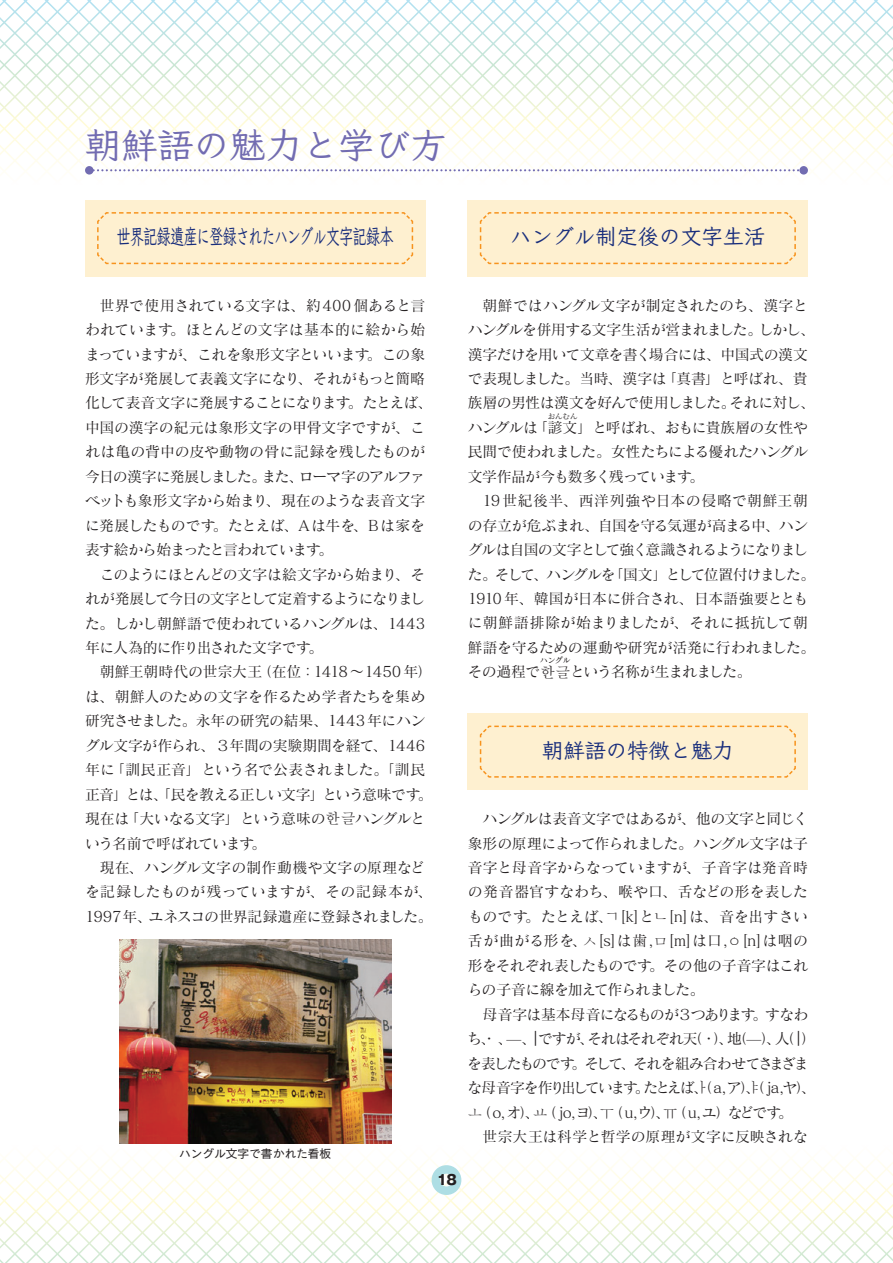
<style>
.page{position:relative;width:893px;height:1263px;background:#fff}
.page>*{position:absolute;margin:0;border:0;box-sizing:border-box;transform-origin:0 0}
.t1{font:36.15px "Klee Pro DB";color:#726cb1}
.t2{font:21.3px "Klee Pro DB";letter-spacing:-.01em;color:#182d7c;scale:.64 1}
.t3{font:21.3px "Klee Pro DB";letter-spacing:-.01em;color:#182d7c}
.t4{font:14.85px/24.5px "Matisse Pro M";letter-spacing:-.035em;color:#231f20}
.t5{font:14.85px/24.5px "Matisse Pro M";letter-spacing:-.095em;color:#231f20}
.t6{font:14.85px/24.5px "Matisse Pro M";color:#231f20;text-align:center}
.t7{font:14.85px/24.5px "Matisse Pro M";letter-spacing:-.055em;color:#231f20}
.t8{font:14.85px "Matisse Pro M";letter-spacing:-.005em;color:#231f20}
.t9{font:700 13.8px "Gothic MB101 Pro";color:#231f20}
.t10{font:11.7px "New Cezanne Pro M";color:#231f20}
.t11{font:7.5px "Matisse Pro M";letter-spacing:.005em;color:#231f20}
.s1{font-family:"Adobe Myungjo Std";font-weight:500}
</style>
<div class="page">
<svg style="left:0;top:1160px;width:893px;height:103px"></svg>
<div style="left:432px;top:1165px;width:29px;height:30px;border:9px solid #aedee4;border-radius:50%"></div>
<svg style="left:0;top:0;width:893px;height:172px"></svg>
<div style="left:85px;top:166px;width:9px;height:9px;background:#726cb1;border-radius:50%"></div>
<div style="left:799px;top:166px;width:9px;height:9px;background:#726cb1;border-radius:50%"></div>
<div style="left:85px;top:200px;width:340px;height:76px;background:#fef0d0"></div>
<svg style="left:97px;top:212px;width:317px;height:53px"></svg>
<div style="left:468px;top:200px;width:340px;height:76px;background:#fef0d0"></div>
<svg style="left:479px;top:212px;width:317px;height:53px"></svg>
<div style="left:468px;top:713px;width:340px;height:77px;background:#fef0d0"></div>
<svg style="left:479px;top:725px;width:317px;height:53px"></svg>
<img style="left:119px;top:940px;width:272px;height:204px">
<h1 class="t1" style="left:85px;top:122px;width:363px">朝鮮語の魅力と学び方</h1>
<h2 class="t2" style="left:117px;top:223px;width:434px">世界記録遺産に登録されたハングル文字記録本</h2>
<h2 class="t3" style="left:510px;top:223px;width:257px">ハングル制定後の文字生活</h2>
<p class="t4" style="left:85px;top:292px;width:349px;text-indent:15px">世界で使用されている文字は、約400個あると言われています。ほとんどの文字は基本的に絵から始まっていますが、これを象形文字といいます。この象形文字が発展して表義文字になり、それがもっと簡略化して表音文字に発展することになります。たとえば、中国の漢字の紀元は象形文字の甲骨文字ですが、これは亀の背中の皮や動物の骨に記録を残したものが今日の漢字に発展しました。また、ローマ字のアルファベットも象形文字から始まり、現在のような表音文字に発展したものです。たとえば、Aは牛を、Bは家を表す絵から始まったと言われています。</p>
<p class="t4" style="left:85px;top:561px;width:342px;text-align:justify;text-indent:15px">このようにほとんどの文字は絵文字から始まり、それが発展して今日の文字として定着するようになりました。しかし朝鮮語で使われているハングルは、1443年に人為的に作り出された文字です。</p>
<p class="t4" style="left:85px;top:659px;width:349px;text-indent:15px">朝鮮王朝時代の世宗大王（在位：1418〜 1450年）は、朝鮮人のための文字を作るため学者たちを集め研究させました。永年の研究の結果、1443 年にハングル文字が作られ、３年間の実験期間を経て、1446年に「訓民正音」という名で公表されました。「訓民正音」とは、「民を教える正しい文字」という意味です。現在は「大いなる文字」という意味の<span class="s1">한글</span>ハングルという名前で呼ばれています。</p>
<p class="t6" style="left:85px;top:855px;width:349px">現在、ハングル文字の制作動機や文字の原理など<br>を記録したものが残っていますが、その記録本が、<br>1997年、ユネスコの世界記録遺産に登録されました。</p>
<p class="t10" style="left:179px;top:1144px;width:154px">ハングル文字で書かれた看板</p>
<p class="t4" style="left:468px;top:292px;width:349px;text-align:center">朝鮮ではハングル文字が制定されたのち、漢字と<br>ハングルを併用する文字生活が営まれました。しかし、漢字だけを用いて文章を書く場合には、中国式の漢文で表現しました。当時、漢字は「真書」と呼ばれ、貴族層の男性は漢文を好んで使用しました。それに対し、ハングルは「諺文」と呼ばれ、おもに貴族層の女性や</p>
<p class="t11" style="left:548px;top:411px;width:31px">おんむん</p>
<p class="t7" style="left:468px;top:439px;width:342px">民間で使われました。女性たちによる優れたハングル文学作品が今も数多く残っています。</p>
<p class="t4" style="left:468px;top:488px;width:349px;text-indent:15px">19世紀後半、西洋列強や日本の侵略で朝鮮王朝の存立が危ぶまれ、自国を守る気運が高まる中、ハングルは自国の文字として強く意識されるようになりました。そして、ハングルを「国文」として位置付けました。<br>1910年、韓国が日本に併合され、日本語強要とともに朝鮮語排除が始まりましたが、それに抵抗して朝鮮語を守るための運動や研究が活発に行われました。その過程で<span class="s1">한글</span>という名称が生まれました。</p>
<p class="t11" style="left:540px;top:656px;width:32px">ハングル</p>
<h2 class="t3" style="left:542px;top:736px;width:193px">朝鮮語の特徴と魅力</h2>
<p class="t9" style="left:437px;top:1168px;width:21px">18</p>
<p class="t4" style="left:468px;top:806px;width:342px;text-align:justify;text-indent:15px">ハングルは表音文字ではあるが、他の文字と同じく象形の原理によって作られました。ハングル文字は子音字と母音字からなっていますが、子音字は発音時の発音器官すなわち、喉や口、舌などの形を表したものです。たとえば、<span class="s1">ㄱ</span>[k]と<span class="s1">ㄴ</span>[n]は、音を出すさい舌が曲がる形を、<span class="s1">ㅅ</span>[s]は歯,<span class="s1">ㅁ</span>[m]は口,<span class="s1">ㅇ</span>[n]は咽の形をそれぞれ表したものです。その他の子音字はこれらの子音に線を加えて作られました。</p>
<p class="t5" style="left:467px;top:1001px;width:351px;text-indent:15px">母音字は基本母音になるものが３つあります。すなわち、・、—、｜ですが、それはそれぞれ天（・）、地（—）、人（｜）を表したものです。そして、それを組み合わせてさまざまな母音字を作り出しています。たとえば、<span class="s1">ㅏ</span>（ a,ア）、<span class="s1">ㅑ</span>（ ja,ヤ）、<span class="s1">ㅗ</span>（ o,オ）、<span class="s1">ㅛ</span>（ jo,ヨ）、<span class="s1">ㅜ</span>（u,ウ）、<span class="s1">ㅠ</span>（u,ユ）などです。</p>
<p class="t8" style="left:483px;top:1127px;width:327px">世宗大王は科学と哲学の原理が文字に反映されな</p>
</div>
